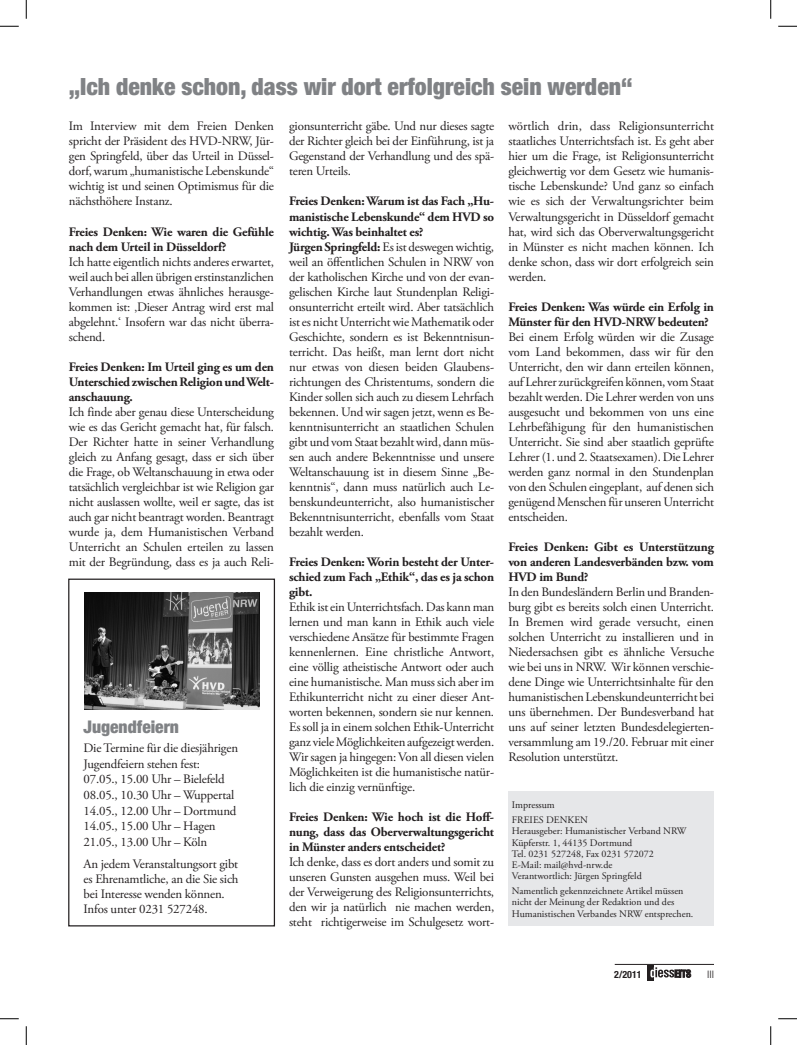
<style>
.page{position:relative;width:797px;height:1045px;background:#fff}
.page>*{position:absolute;margin:0;border:0;box-sizing:border-box;transform-origin:0 0}
.Regionen_ZT_klein{font:900 condensed 23.75px "Helvetica Neue";color:#808285}
.Regionen_ZT_klein-2{font:900 condensed 17.5px "Helvetica Neue";color:#808285}
.Grundschrift_o_E{font:12.88px/15px "Adobe Garamond Pro";letter-spacing:-.015em;color:#231f20;text-align:justify}
.Grundschrift_Frage{font:700 12.88px/15px "Adobe Garamond Pro";letter-spacing:-.015em;color:#231f20;text-align:justify}
.Grundschrift{font:12.88px/15px "Adobe Garamond Pro";letter-spacing:-.015em;color:#231f20}
.t1{font:300 10.38px "Helvetica Neue";color:#231f20}
.Inhalt_Impressum{font:10px/11.2px "Adobe Garamond Pro";color:#231f20}
.t2{font:700 condensed 10px "Helvetica Neue";color:#231f20}
.s1{font-weight:700}
</style>
<div class="page">
<div style="left:647px;top:965px;width:6px;height:15px;background:#231f20"></div>
<svg style="left:650px;top:967px;width:41px;height:10px"></svg>
<hr style="left:614px;top:964px;width:100px;height:1px;background:#231f20">
<div style="left:508px;top:791px;width:206px;height:135px;background:#e6e7e9"></div>
<div style="left:68px;top:578px;width:207px;height:348px;border:1px solid #231f20"></div>
<img style="left:85px;top:593px;width:174px;height:116px">
<svg style="left:0;top:25px;width:19px;height:2px"></svg>
<svg style="left:778px;top:25px;width:19px;height:2px"></svg>
<svg style="left:0;top:1018px;width:19px;height:1px"></svg>
<svg style="left:778px;top:1018px;width:19px;height:1px"></svg>
<svg style="left:25px;top:0;width:2px;height:19px"></svg>
<svg style="left:25px;top:1026px;width:2px;height:19px"></svg>
<svg style="left:770px;top:0;width:1px;height:19px"></svg>
<svg style="left:770px;top:1026px;width:1px;height:19px"></svg>
<p class="Regionen_ZT_klein" style="left:69px;top:72px;width:565px">„Ich denke schon, dass wir dort erfolgreich sein werden“</p>
<p class="Grundschrift_o_E" style="left:69px;top:119px;width:207px">Im Interview mit dem Freien Denken spricht der Präsident des HVD-NRW, Jür&shy;gen Springfeld, über das Urteil in Düssel&shy;dorf, warum „humanistische Lebenskunde“ wichtig ist und seinen Optimismus für die nächsthöhere Instanz.</p>
<p class="Grundschrift_Frage" style="left:69px;top:224px;width:206px">Freies Denken: Wie waren die Gefühle nach dem Urteil in Düsseldorf?</p>
<p class="Grundschrift_o_E" style="left:69px;top:254px;width:207px">Ich hatte eigentlich nichts anderes erwartet, weil auch bei allen übrigen erstinstanzlichen Verhandlungen etwas ähnliches herausge&shy;kommen ist: ‚Dieser Antrag wird erst mal abgelehnt.‘ Insofern war das nicht überra&shy;schend.</p>
<p class="Grundschrift_Frage" style="left:69px;top:359px;width:207px">Freies Denken: Im Urteil ging es um den Unterschied zwischen Religion und Welt&shy;anschauung.</p>
<p class="Grundschrift_o_E" style="left:69px;top:404px;width:207px">Ich finde aber genau diese Unterscheidung wie es das Gericht gemacht hat, für falsch.<br>Der Richter hatte in seiner Verhandlung gleich zu Anfang gesagt, dass er sich über die Frage, ob Weltanschauung in etwa oder tatsächlich vergleichbar ist wie Religion gar nicht auslassen wollte, weil er sagte, das ist auch gar nicht beantragt worden. Beantragt wurde ja, dem Humanistischen Verband Unterricht an Schulen erteilen zu lassen mit der Begründung, dass es ja auch Reli-</p>
<p class="Grundschrift_o_E" style="left:289px;top:119px;width:207px">gionsunterricht gäbe. Und nur dieses sagte der Richter gleich bei der Einführung, ist ja Gegenstand der Verhandlung und des spä&shy;teren Urteils.</p>
<p class="Grundschrift_Frage" style="left:289px;top:194px;width:207px">Freies Denken: Warum ist das Fach „Hu&shy;manistische Lebenskunde“ dem HVD so wichtig. Was beinhaltet es?</p>
<p class="Grundschrift_o_E" style="left:289px;top:239px;width:207px"><span class="s1">Jürgen Springfeld:</span> Es ist deswegen wichtig, weil an öffentlichen Schulen in NRW von der katholischen Kirche und von der evan&shy;gelischen Kirche laut Stundenplan Religi&shy;onsunterricht erteilt wird. Aber tatsächlich ist es nicht Unterricht wie Mathematik oder Geschichte, sondern es ist Bekenntnisun&shy;terricht. Das heißt, man lernt dort nicht nur etwas von diesen beiden Glaubens&shy;richtungen des Christentums, sondern die Kinder sollen sich auch zu diesem Lehrfach bekennen. Und wir sagen jetzt, wenn es Be&shy;kenntnisunterricht an staatlichen Schulen gibt und vom Staat bezahlt wird, dann müs&shy;sen auch andere Bekenntnisse und unsere Weltanschauung ist in diesem Sinne „Be&shy;kenntnis“, dann muss natürlich auch Le&shy;benskundeunterricht, also humanistischer Bekenntnisunterricht, ebenfalls vom Staat bezahlt werden.</p>
<p class="Grundschrift_Frage" style="left:289px;top:554px;width:207px">Freies Denken: Worin besteht der Unter&shy;schied zum Fach „Ethik“, das es ja schon gibt.</p>
<p class="Grundschrift_o_E" style="left:289px;top:599px;width:207px">Ethik ist ein Unterrichtsfach. Das kann man lernen und man kann in Ethik auch viele verschiedene Ansätze für bestimmte Fragen kennenlernen. Eine christliche Antwort, eine völlig atheistische Antwort oder auch eine humanistische. Man muss sich aber im Ethikunterricht nicht zu einer dieser Ant&shy;worten bekennen, sondern sie nur kennen.<br>Es soll ja in einem solchen Ethik-Unterricht ganz viele Möglichkeiten aufgezeigt werden.<br>Wir sagen ja hingegen: Von all diesen vielen Möglichkeiten ist die humanistische natür&shy;lich die einzig vernünftige.</p>
<p class="Grundschrift_Frage" style="left:289px;top:809px;width:207px">Freies Denken: Wie hoch ist die Hoff&shy;nung, dass das Oberverwaltungsgericht in Münster anders entscheidet?</p>
<p class="Grundschrift_o_E" style="left:289px;top:854px;width:207px">Ich denke, dass es dort anders und somit zu unseren Gunsten ausgehen muss. Weil bei der Verweigerung des Religionsunterrichts, den wir ja natürlich nie machen werden, steht richtigerweise im Schulgesetz wort-</p>
<p class="Grundschrift_o_E" style="left:508px;top:119px;width:207px">wörtlich drin, dass Religionsunterricht staatliches Unterrichtsfach ist. Es geht aber hier um die Frage, ist Religionsunterricht gleichwertig vor dem Gesetz wie humanis&shy;tische Lebenskunde? Und ganz so einfach wie es sich der Verwaltungsrichter beim Verwaltungsgericht in Düsseldorf gemacht hat, wird sich das Oberverwaltungsgericht in Münster es nicht machen können. Ich denke schon, dass wir dort erfolgreich sein werden.</p>
<p class="Grundschrift_Frage" style="left:508px;top:299px;width:207px">Freies Denken: Was würde ein Erfolg in<br>Münster für den HVD-NRW bedeuten?</p>
<p class="Grundschrift_o_E" style="left:508px;top:329px;width:207px">Bei einem Erfolg würden wir die Zusage vom Land bekommen, dass wir für den Unterricht, den wir dann erteilen können, auf Lehrer zurückgreifen können, vom Staat bezahlt werden. Die Lehrer werden von uns ausgesucht und bekommen von uns eine Lehrbefähigung für den humanistischen Unterricht. Sie sind aber staatlich geprüfte Lehrer (1. und 2. Staatsexamen). Die Lehrer werden ganz normal in den Stundenplan von den Schulen eingeplant, auf denen sich genügend Menschen für unseren Unterricht entscheiden.</p>
<p class="Grundschrift_Frage" style="left:508px;top:539px;width:207px">Freies Denken: Gibt es Unterstützung von anderen Landesverbänden bzw. vom HVD im Bund?</p>
<p class="Grundschrift_o_E" style="left:508px;top:584px;width:207px">In den Bundesländern Berlin und Branden&shy;burg gibt es bereits solch einen Unterricht.<br>In Bremen wird gerade versucht, einen solchen Unterricht zu installieren und in Niedersachsen gibt es ähnliche Versuche wie bei uns in NRW. Wir können verschie&shy;dene Dinge wie Unterrichtsinhalte für den humanistischen Lebenskundeunterricht bei uns übernehmen. Der Bundesverband hat uns auf seiner letzten Bundesdelegierten&shy;versammlung am 19./20. Februar mit einer Resolution unterstützt.</p>
<p class="Regionen_ZT_klein-2" style="left:84px;top:716px;width:97px">Jugendfeiern</p>
<p class="Grundschrift" style="left:84px;top:740px;width:156px;line-height:15.6px">Die Termine für die diesjährigen<br>Jugendfeiern stehen fest:</p>
<p class="Grundschrift" style="left:84px;top:772px;width:143px">07.05., 15.00 Uhr – Bielefeld</p>
<p class="Grundschrift" style="left:84px;top:787px;width:152px">08.05., 10.30 Uhr – Wuppertal</p>
<p class="Grundschrift" style="left:84px;top:803px;width:154px">14.05., 12.00 Uhr – Dortmund</p>
<p class="Grundschrift" style="left:84px;top:819px;width:133px">14.05., 15.00 Uhr – Hagen</p>
<p class="Grundschrift" style="left:84px;top:834px;width:125px">21.05., 13.00 Uhr – Köln</p>
<p class="Grundschrift" style="left:84px;top:856px;width:156px">An jedem Veranstaltungsort gibt es Ehrenamtliche, an die Sie sich bei Interesse wenden können.<br>Infos unter 0231 527248.</p>
<p class="Inhalt_Impressum" style="left:512px;top:799px;width:44px">Impressum</p>
<p class="Inhalt_Impressum" style="left:512px;top:814px;width:78px">FREIES DENKEN</p>
<p class="Inhalt_Impressum" style="left:512px;top:826px;width:176px">Herausgeber: Humanistischer Verband NRW<br>Küpferstr. 1, 44135 Dortmund</p>
<p class="Inhalt_Impressum" style="left:512px;top:848px;width:143px">Tel. 0231 527248, Fax 0231 572072</p>
<p class="Inhalt_Impressum" style="left:512px;top:859px;width:102px">E-Mail: mail@hvd-nrw.de</p>
<p class="Inhalt_Impressum" style="left:512px;top:871px;width:131px">Verantwortlich: Jürgen Springfeld</p>
<p class="Inhalt_Impressum" style="left:512px;top:885px;width:183px">Namentlich gekennzeichnete Artikel müssen nicht der Meinung der Redaktion und des<br>Humanistischen Verbandes NRW entsprechen.</p>
<p class="t2" style="left:614px;top:968px;width:29px">2/2011</p>
<p class="t1" style="left:707px;top:968px;width:8px">III</p>
</div>
